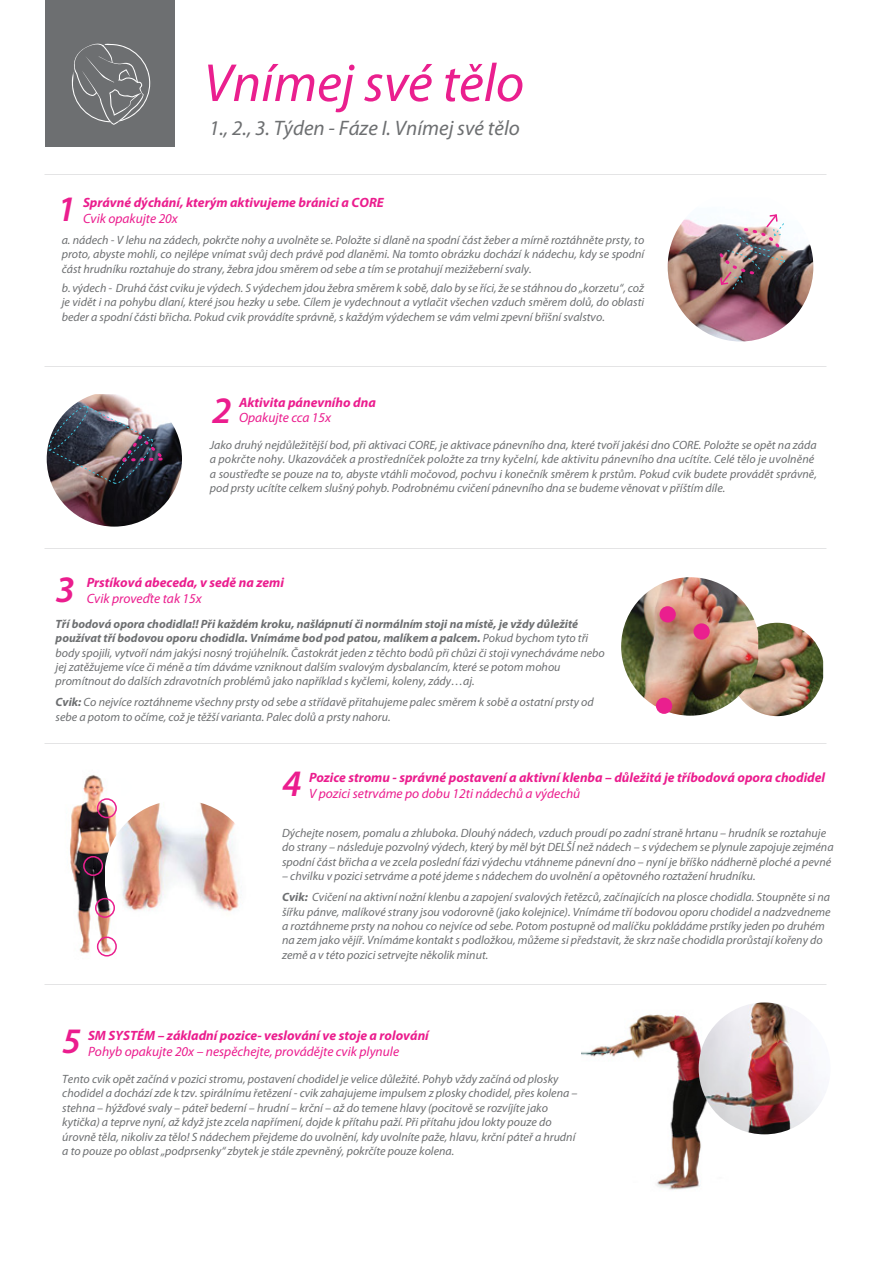
<style>
.page{position:relative;width:893px;height:1263px;background:#fff}
.page>*{position:absolute;margin:0;border:0;box-sizing:border-box;transform-origin:0 0}
.t1{font:italic 54px "Myriad Pro";color:#ea1f8e}
.t2{font:italic 600 37.5px "Myriad Pro";color:#eb1d8e}
.t3{font:italic 600 36px "Myriad Pro";color:#eb1d8e}
.t4{font:italic 21px "Myriad Pro";color:#6d6f71}
.t5{font:italic 700 13.5px "Myriad Pro";color:#eb1d8e}
.t6{font:italic 13.5px "Myriad Pro";color:#eb1d8e}
.t7{font:italic 12px/14.4px "Myriad Pro";color:#6d6f71}
.s1{font-weight:700}
</style>
<div class="page">
<img style="left:70px;top:775px;width:47px;height:182px">
<img style="left:105px;top:800px;width:134px;height:119px">
<div style="left:45px;top:0;width:130px;height:146px;background:#6d6f71"></div>
<img style="left:668px;top:218px;width:145px;height:123px">
<img style="left:52px;top:394px;width:130px;height:133px">
<svg style="left:71px;top:43px;width:79px;height:82px"></svg>
<img style="left:758px;top:623px;width:65px;height:93px">
<img style="left:621px;top:577px;width:137px;height:139px">
<img style="left:581px;top:1014px;width:213px;height:176px">
<img style="left:699px;top:1002px;width:131px;height:132px;border-radius:66px">
<img style="left:718px;top:214px;width:68px;height:76px">
<img style="left:46px;top:404px;width:125px;height:81px">
<div style="left:660px;top:606px;width:16px;height:16px;background:#ea1f8e;border-radius:50%"></div>
<div style="left:693px;top:623px;width:17px;height:17px;background:#ea1f8e;border-radius:50%"></div>
<div style="left:656px;top:698px;width:16px;height:16px;background:#ea1f8e;border-radius:50%"></div>
<div style="left:97px;top:798px;width:20px;height:20px;border:2px solid #ea1f8e;border-radius:50%"></div>
<div style="left:83px;top:856px;width:20px;height:20px;border:2px solid #ea1f8e;border-radius:50%"></div>
<div style="left:95px;top:898px;width:20px;height:20px;border:2px solid #ea1f8e;border-radius:50%"></div>
<div style="left:97px;top:936px;width:20px;height:20px;border:2px solid #ea1f8e;border-radius:50%"></div>
<h1 class="t1" style="left:204px;top:50px;width:322px">Vnímej své tělo</h1>
<h3 class="t4" style="left:209px;top:115px;width:312px">1., 2., 3. Týden - Fáze I. Vnímej své tělo</h3>
<p class="t5" style="left:83px;top:193px;width:302px">Správné dýchání, kterým aktivujeme bránici a CORE</p>
<p class="t6" style="left:83px;top:210px;width:96px">Cvik opakujte 20x</p>
<p class="t7" style="left:62px;top:232px;width:584px;text-align:justify">a. nádech - V lehu na zádech, pokrčte nohy a uvolněte se. Položte si dlaně na spodní část žeber a mírně roztáhněte prsty, to proto, abyste mohli, co nejlépe vnímat svůj dech právě pod dlaněmi. Na tomto obrázku dochází k nádechu, kdy se spodní část hrudníku roztahuje do strany, žebra jdou směrem od sebe a tím se protahují mezižeberní svaly.</p>
<p class="t7" style="left:62px;top:281px;width:584px;text-align:justify">b. výdech - Druhá část cviku je výdech. S výdechem jdou žebra směrem k sobě, dalo by se říci, že se stáhnou do „korzetu“, což je vidět i na pohybu dlaní, které jsou hezky u sebe. Cílem je vydechnout a vytlačit všechen vzduch směrem dolů, do oblasti beder a spodní části břicha. Pokud cvik provádíte správně, s každým výdechem se vám velmi zpevní břišní svalstvo.</p>
<h3 class="t3" style="left:57px;top:186px;width:20px">1</h3>
<h2 class="t2" style="left:212px;top:387px;width:21px">2</h2>
<p class="t5" style="left:239px;top:394px;width:138px">Aktivita pánevního dna</p>
<p class="t6" style="left:239px;top:409px;width:94px">Opakujte cca 15x</p>
<p class="t7" style="left:210px;top:437px;width:609px">Jako druhý nejdůležitější bod, při aktivaci CORE, je aktivace pánevního dna, které tvoří jakési dno CORE. Položte se opět na záda a pokrčte nohy. Ukazováček a prostředníček položte za trny kyčelní, kde aktivitu pánevního dna ucítíte. Celé tělo je uvolněné a soustřeďte se pouze na to, abyste vtáhli močovod, pochvu i konečník směrem k prstům. Pokud cvik budete provádět správně, pod prsty ucítíte celkem slušný pohyb. Podrobnému cvičení pánevního dna se budeme věnovat v příštím díle.</p>
<h2 class="t2" style="left:56px;top:565px;width:21px">3</h2>
<p class="t5" style="left:87px;top:573px;width:199px">Prstíková abeceda, v sedě na zemi</p>
<p class="t6" style="left:87px;top:590px;width:117px">Cvik proveďte tak 15x</p>
<p class="t7" style="left:56px;top:616px;width:551px"><span class="s1">Tří bodová opora chodidla!! Při každém kroku, našlápnutí či normálním stoji na místě, je vždy důležité používat tří bodovou oporu chodidla. Vnímáme bod pod patou, malíkem a palcem.</span> Pokud bychom tyto tři body spojili, vytvoří nám jakýsi nosný trojúhelník. Častokrát jeden z těchto bodů při chůzi či stoji vynecháváme nebo jej zatěžujeme více či méně a tím dáváme vzniknout dalším svalovým dysbalancím, které se potom mohou promítnout do dalších zdravotních problémů jako například s kyčlemi, koleny, zády…aj.</p>
<p class="t7" style="left:56px;top:695px;width:540px"><span class="s1">Cvik:</span> Co nejvíce roztáhneme všechny prsty od sebe a střídavě přitahujeme palec směrem k sobě a ostatní prsty od sebe a potom to očíme, což je těžší varianta. Palec dolů a prsty nahoru.</p>
<h2 class="t2" style="left:282px;top:760px;width:21px">4</h2>
<p class="t5" style="left:309px;top:768px;width:518px">Pozice stromu - správné postavení a aktivní klenba – důležitá je tříbodová opora chodidel</p>
<p class="t6" style="left:309px;top:785px;width:273px">V pozici setrváme po dobu 12ti nádechů a výdechů</p>
<p class="t7" style="left:282px;top:825px;width:553px">Dýchejte nosem, pomalu a zhluboka. Dlouhý nádech, vzduch proudí po zadní straně hrtanu – hrudník se roztahuje do strany – následuje pozvolný výdech, který by měl být DELŠÍ než nádech – s výdechem se plynule zapojuje zejména spodní část břicha a ve zcela poslední fázi výdechu vtáhneme pánevní dno – nyní je bříško nádherně ploché a pevné</p>
<p class="t7" style="left:282px;top:865px;width:549px;line-height:21px">– chvilku v pozici setrváme a poté jdeme s nádechem do uvolnění a opětovného roztažení hrudníku.<br><span class="s1">Cvik:</span> Cvičení na aktivní nožní klenbu a zapojení svalových řetězců, začínajících na plosce chodidla. Stoupněte si na</p>
<p class="t7" style="left:282px;top:904px;width:550px">šířku pánve, malíkové strany jsou vodorovně (jako kolejnice). Vnímáme tří bodovou oporu chodidel a nadzvedneme a roztáhneme prsty na nohou co nejvíce od sebe. Potom postupně od malíčku pokládáme prstíky jeden po druhém na zem jako vějíř. Vnímáme kontakt s podložkou, můžeme si představit, že skrz naše chodidla prorůstají kořeny do země a v této pozici setrvejte několik minut.</p>
<h3 class="t3" style="left:62px;top:1018px;width:20px">5</h3>
<p class="t5" style="left:88px;top:1027px;width:342px">SM SYSTÉM – základní pozice- veslování ve stoje a rolování</p>
<p class="t6" style="left:88px;top:1043px;width:312px">Pohyb opakujte 20x – nespěchejte, provádějte cvik plynule</p>
<p class="t7" style="left:62px;top:1071px;width:517px">Tento cvik opět začíná v pozici stromu, postavení chodidel je velice důležité. Pohyb vždy začíná od plosky chodidel a dochází zde k tzv. spirálnímu řetězení - cvik zahajujeme impulsem z plosky chodidel, přes kolena – stehna – hýžďové svaly – páteř bederní – hrudní – krční – až do temene hlavy (pocitově se rozvíjíte jako kytička) a teprve nyní, až když jste zcela napřímení, dojde k přítahu paží. Při přítahu jdou lokty pouze do úrovně těla, nikoliv za tělo! S nádechem přejdeme do uvolnění, kdy uvolníte paže, hlavu, krční páteř a hrudní a to pouze po oblast „podprsenky“ zbytek je stále zpevněný, pokrčíte pouze kolena.</p>
</div>
